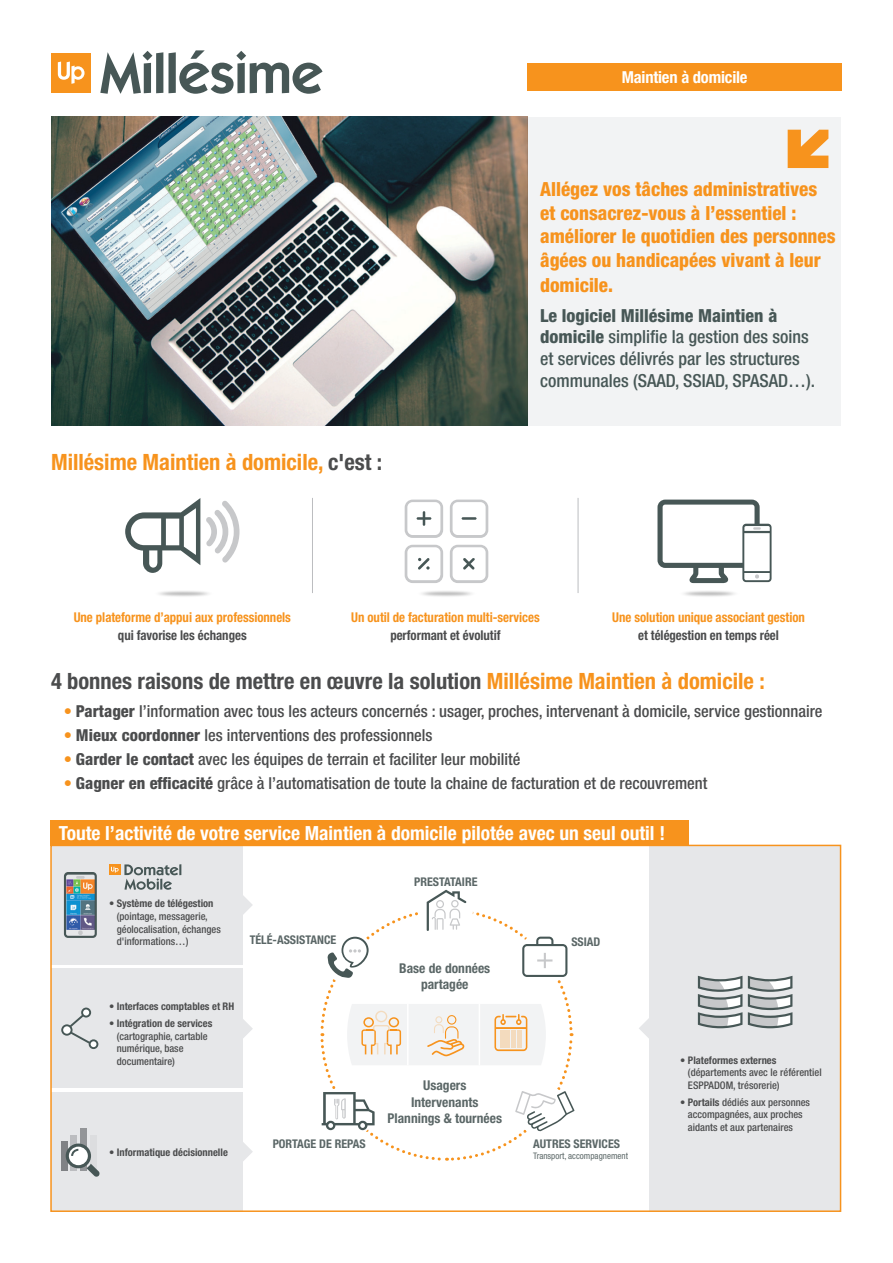
<style>
.page{position:relative;width:893px;height:1263px;background:#fff}
.page>*{position:absolute;margin:0;border:0;box-sizing:border-box;transform-origin:0 0}
.t1{font:700 condensed 22.5px "Helvetica Neue";color:#4b4c4d}
.t2{font:700 condensed 22.5px "Helvetica Neue";color:#f7931d}
.t3{font:800 condensed 19.5px/23.4px "Helvetica Neue";color:#f7931d}
.t4{font:700 condensed 19.5px "Helvetica Neue";color:#fff}
.t5{font:500 condensed 18px/21.6px "Helvetica Neue";color:#475756}
.t6{font:500 condensed 16.5px "Helvetica Neue";color:#4b4c4d}
.t7{font:700 condensed 16.5px "Helvetica Neue LT Std";letter-spacing:-.01em;color:#fff}
.t8{font:700 condensed 13.5px "Helvetica Neue";color:#f7931d;scale:.95 1}
.t9{font:700 condensed 13.5px "Helvetica Neue";color:#4b4c4d;scale:.95 1}
.t10{font:700 condensed 13.5px/16.2px "Helvetica Neue";color:#5b6767;text-align:center}
.t11{font:700 condensed 12px "Helvetica Neue";color:#5b6767}
.t12{font:500 condensed 10.5px/12.6px "Helvetica Neue";color:#4b4c4d}
.t13{font:700 condensed 10.5px "Helvetica Neue";color:#4b4c4d}
.t14{font:condensed 9px "Helvetica Neue";color:#5b6767}
.s1{color:#4b4c4d}
.s2{font-weight:800}
.s3{color:#f7931d}
.s4{font-weight:700}
</style>
<div class="page">
<div style="left:649px;top:845px;width:191px;height:367px;background:#e6e7e9"></div>
<div style="left:51px;top:1093px;width:191px;height:119px;background:#e6e7e9"></div>
<div style="left:51px;top:969px;width:191px;height:119px;background:#e6e7e9"></div>
<div style="left:51px;top:845px;width:191px;height:119px;background:#e6e7e9"></div>
<div style="left:50px;top:845px;width:791px;height:367px;border:2px solid #f7931d"></div>
<svg style="left:242px;top:894px;width:11px;height:21px"></svg>
<svg style="left:242px;top:1018px;width:11px;height:21px"></svg>
<svg style="left:639px;top:1018px;width:10px;height:20px"></svg>
<svg style="left:242px;top:1141px;width:11px;height:21px"></svg>
<div style="left:109px;top:864px;width:11px;height:11px;background:#f7931d"></div>
<svg style="left:111px;top:864px;width:70px;height:26px"></svg>
<svg style="left:64px;top:872px;width:33px;height:66px;background:#798e9b"></svg>
<div style="left:61px;top:1141px;width:7px;height:29px;background:#808285"></div>
<div style="left:70px;top:1135px;width:7px;height:35px;background:#bcbdc0"></div>
<div style="left:90px;top:1135px;width:7px;height:35px;background:#dcdddf"></div>
<div style="left:80px;top:1128px;width:7px;height:42px;background:#939598"></div>
<svg style="left:66px;top:1143px;width:34px;height:34px"></svg>
<svg style="left:61px;top:1007px;width:37px;height:42px"></svg>
<svg style="left:697px;top:976px;width:95px;height:52px"></svg>
<svg style="left:320px;top:890px;width:255px;height:271px"></svg>
<hr style="left:312px;top:498px;width:1px;height:95px;background:#bcbdc0">
<hr style="left:578px;top:498px;width:1px;height:95px;background:#bcbdc0">
<svg style="left:125px;top:498px;width:114px;height:75px"></svg>
<svg style="left:450px;top:500px;width:38px;height:38px"></svg>
<hr style="left:462px;top:517px;width:15px;height:3px;background:#475756">
<svg style="left:405px;top:500px;width:38px;height:38px"></svg>
<svg style="left:450px;top:545px;width:38px;height:38px"></svg>
<svg style="left:405px;top:545px;width:38px;height:38px"></svg>
<svg style="left:657px;top:500px;width:114px;height:83px"></svg>
<div style="left:50px;top:820px;width:639px;height:25px;background:#f7931d"></div>
<hr style="left:407px;top:1004px;width:2px;height:61px;background:#fff">
<hr style="left:479px;top:1004px;width:1px;height:61px;background:#fff">
<div style="left:527px;top:117px;width:314px;height:308px;background:#f2f3f4"></div>
<img style="left:51px;top:116px;width:476px;height:309px">
<div style="left:527px;top:63px;width:315px;height:28px;background:#f7931d"></div>
<svg style="left:788px;top:130px;width:40px;height:38px"></svg>
<div style="left:51px;top:53px;width:39px;height:40px;background:#f7931d"></div>
<svg style="left:58px;top:62px;width:27px;height:22px"></svg>
<svg style="left:100px;top:50px;width:223px;height:44px"></svg>
<p class="t7" style="left:622px;top:67px;width:127px">Maintien à domicile</p>
<h1 class="t2" style="left:51px;top:448px;width:333px">Millésime Maintien à domicile, <span class="s1">c'est :</span></h1>
<p class="t3" style="left:540px;top:177px;width:297px">Allégez vos tâches administratives et consacrez-vous à l’essentiel : améliorer le quotidien des personnes âgées ou handicapées vivant à leur</p>
<p class="t3" style="left:540px;top:273px;width:74px">domicile.</p>
<p class="t5" style="left:540px;top:304px;width:276px"><span class="s2">Le logiciel Millésime Maintien à domicile</span> simplifie la gestion des soins et services délivrés par les structures communales (SAAD, SSIAD, SPASAD…).</p>
<p class="t8" style="left:74px;top:609px;width:230px">Une plateforme d’appui aux professionnels</p>
<p class="t9" style="left:118px;top:627px;width:137px">qui favorise les échanges</p>
<p class="t8" style="left:351px;top:609px;width:200px">Un outil de facturation multi-services</p>
<p class="t9" style="left:390px;top:627px;width:118px">performant et évolutif</p>
<p class="t8" style="left:612px;top:609px;width:204px">Une solution unique associant gestion</p>
<p class="t9" style="left:638px;top:627px;width:150px">et télégestion en temps réel</p>
<h1 class="t1" style="left:51px;top:667px;width:715px">4 bonnes raisons de mettre en œuvre la solution <span class="s3">Millésime Maintien à domicile :</span></h1>
<p class="t6" style="left:64px;top:702px;width:760px"><span class="s3">•</span> <span class="s2">Partager</span> l’information avec tous les acteurs concernés : usager, proches, intervenant à domicile, service gestionnaire</p>
<p class="t6" style="left:64px;top:726px;width:370px"><span class="s3">•</span> <span class="s2">Mieux coordonner</span> les interventions des professionnels</p>
<p class="t6" style="left:64px;top:750px;width:458px"><span class="s3">•</span> <span class="s2">Garder le contact</span> avec les équipes de terrain et faciliter leur mobilité</p>
<p class="t6" style="left:64px;top:774px;width:645px"><span class="s3">•</span> <span class="s2">Gagner en efficacité</span> grâce à l’automatisation de toute la chaine de facturation et de recouvrement</p>
<p class="t4" style="left:59px;top:821px;width:608px">Toute l’activité de votre service Maintien à domicile pilotée avec un seul outil !</p>
<p class="t13" style="left:109px;top:897px;width:106px">• Système de télégestion</p>
<p class="t12" style="left:117px;top:910px;width:106px">(pointage, messagerie, géolocalisation, échanges d'informations…)</p>
<p class="t13" style="left:109px;top:1000px;width:127px">• Interfaces comptables et RH</p>
<p class="t13" style="left:109px;top:1017px;width:105px">• Intégration de services</p>
<p class="t12" style="left:117px;top:1030px;width:92px">(cartographie, cartable numérique, base documentaire)</p>
<p class="t13" style="left:109px;top:1146px;width:120px">• Informatique décisionnelle</p>
<p class="t11" style="left:414px;top:874px;width:65px">PRESTATAIRE</p>
<p class="t11" style="left:250px;top:933px;width:88px">TÉLÉ-ASSISTANCE</p>
<p class="t11" style="left:571px;top:935px;width:31px">SSIAD</p>
<p class="t10" style="left:399px;top:960px;width:92px">Base de données partagée</p>
<p class="t10" style="left:388px;top:1077px;width:116px">Usagers<br>Intervenants<br>Plannings &amp; tournées</p>
<p class="t11" style="left:273px;top:1136px;width:94px">PORTAGE DE REPAS</p>
<p class="t11" style="left:533px;top:1136px;width:88px">AUTRES SERVICES</p>
<p class="t14" style="left:533px;top:1150px;width:96px">Transport, accompagnement</p>
<p class="t13" style="left:680px;top:1053px;width:98px">• Plateformes externes</p>
<p class="t12" style="left:688px;top:1066px;width:135px">(départements avec le référentiel<br>ESPPADOM, trésorerie)</p>
<p class="t12" style="left:688px;top:1095px;width:124px;text-indent:-8px"><span class="s4">• Portails</span> dédiés aux personnes accompagnées, aux proches aidants et aux partenaires</p>
</div>
